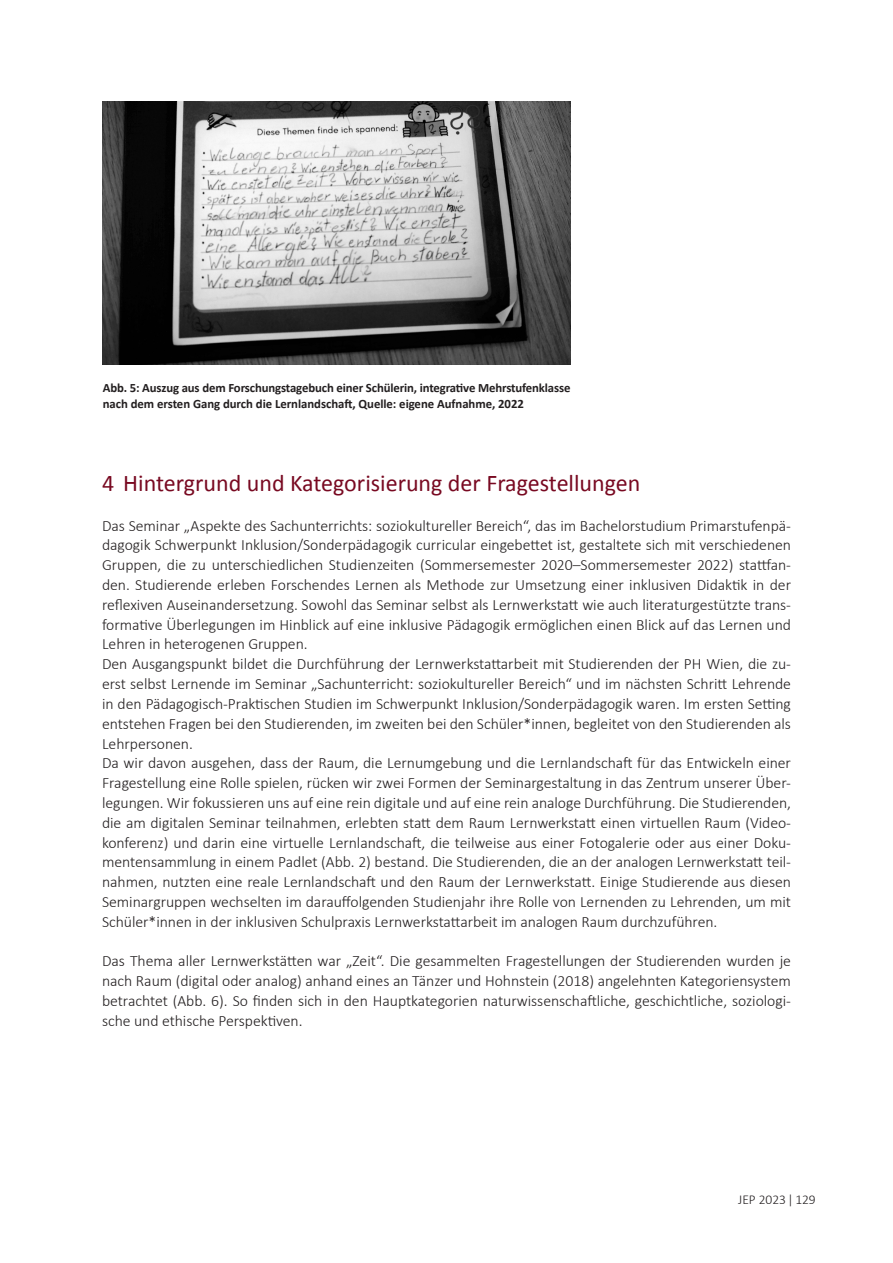
<style>
.page{position:relative;width:893px;height:1263px;background:#fff}
.page>*{position:absolute;margin:0;border:0;box-sizing:border-box;transform-origin:0 0}
.t1{font:24px "Calibri";color:#780921}
.standard__fließtext{font:300 15.75px/19.8px "Calibri";letter-spacing:-.005em;color:#231f20;text-align:justify}
.t2{font:300 13.5px "Calibri";letter-spacing:-.005em;color:#231f20}
.bildtext{font:700 12.75px/15.8px "Calibri";letter-spacing:-.01em;color:#231f20}
</style>
<div class="page">
<img style="left:103px;top:101px;width:468px;height:264px">
<p class="bildtext" style="left:103px;top:380px;width:469px">Abb. 5: Auszug aus dem Forschungstagebuch einer Schülerin, integrative Mehrstufenklasse nach dem ersten Gang durch die Lernlandschaft, Quelle: eigene Aufnahme, 2022</p>
<p class="t1" style="left:102px;top:468px;width:540px">4 Hintergrund und Kategorisierung der Fragestellungen</p>
<p class="standard__fließtext" style="left:102px;top:515px;width:690px">Das Seminar „Aspekte des Sachunterrichts: soziokultureller Bereich“, das im Bachelorstudium Primarstufenpä&shy;dagogik Schwerpunkt Inklusion/Sonderpädagogik curricular eingebettet ist, gestaltete sich mit verschiedenen Gruppen, die zu unterschiedlichen Studienzeiten (Sommersemester 2020–Sommersemester 2022) stattfan&shy;den. Studierende erleben Forschendes Lernen als Methode zur Umsetzung einer inklusiven Didaktik in der reflexiven Auseinandersetzung. Sowohl das Seminar selbst als Lernwerkstatt wie auch literaturgestützte trans&shy;formative Überlegungen im Hinblick auf eine inklusive Pädagogik ermöglichen einen Blick auf das Lernen und Lehren in heterogenen Gruppen.</p>
<p class="standard__fließtext" style="left:102px;top:653px;width:690px">Den Ausgangspunkt bildet die Durchführung der Lernwerkstattarbeit mit Studierenden der PH Wien, die zu&shy;erst selbst Lernende im Seminar „Sachunterricht: soziokultureller Bereich“ und im nächsten Schritt Lehrende in den Pädagogisch-Praktischen Studien im Schwerpunkt Inklusion/Sonderpädagogik waren. Im ersten Setting entstehen Fragen bei den Studierenden, im zweiten bei den Schüler*innen, begleitet von den Studierenden als Lehrpersonen.</p>
<p class="standard__fließtext" style="left:102px;top:752px;width:690px">Da wir davon ausgehen, dass der Raum, die Lernumgebung und die Lernlandschaft für das Entwickeln einer Fragestellung eine Rolle spielen, rücken wir zwei Formen der Seminargestaltung in das Zentrum unserer Über&shy;legungen. Wir fokussieren uns auf eine rein digitale und auf eine rein analoge Durchführung. Die Studierenden, die am digitalen Seminar teilnahmen, erlebten statt dem Raum Lernwerkstatt einen virtuellen Raum (Video&shy;konferenz) und darin eine virtuelle Lernlandschaft, die teilweise aus einer Fotogalerie oder aus einer Doku&shy;mentensammlung in einem Padlet (Abb. 2) bestand. Die Studierenden, die an der analogen Lernwerkstatt teil&shy;nahmen, nutzten eine reale Lernlandschaft und den Raum der Lernwerkstatt. Einige Studierende aus diesen Seminargruppen wechselten im darauffolgenden Studienjahr ihre Rolle von Lernenden zu Lehrenden, um mit Schüler*innen in der inklusiven Schulpraxis Lernwerkstattarbeit im analogen Raum durchzuführen.</p>
<p class="standard__fließtext" style="left:102px;top:950px;width:690px">Das Thema aller Lernwerkstätten war „Zeit“. Die gesammelten Fragestellungen der Studierenden wurden je nach Raum (digital oder analog) anhand eines an Tänzer und Hohnstein (2018) angelehnten Kategoriensystem betrachtet (Abb. 6). So finden sich in den Hauptkategorien naturwissenschaftliche, geschichtliche, soziologi&shy;sche und ethische Perspektiven.</p>
<p class="t2" style="left:738px;top:1191px;width:79px">JEP 2023|129</p>
</div>
